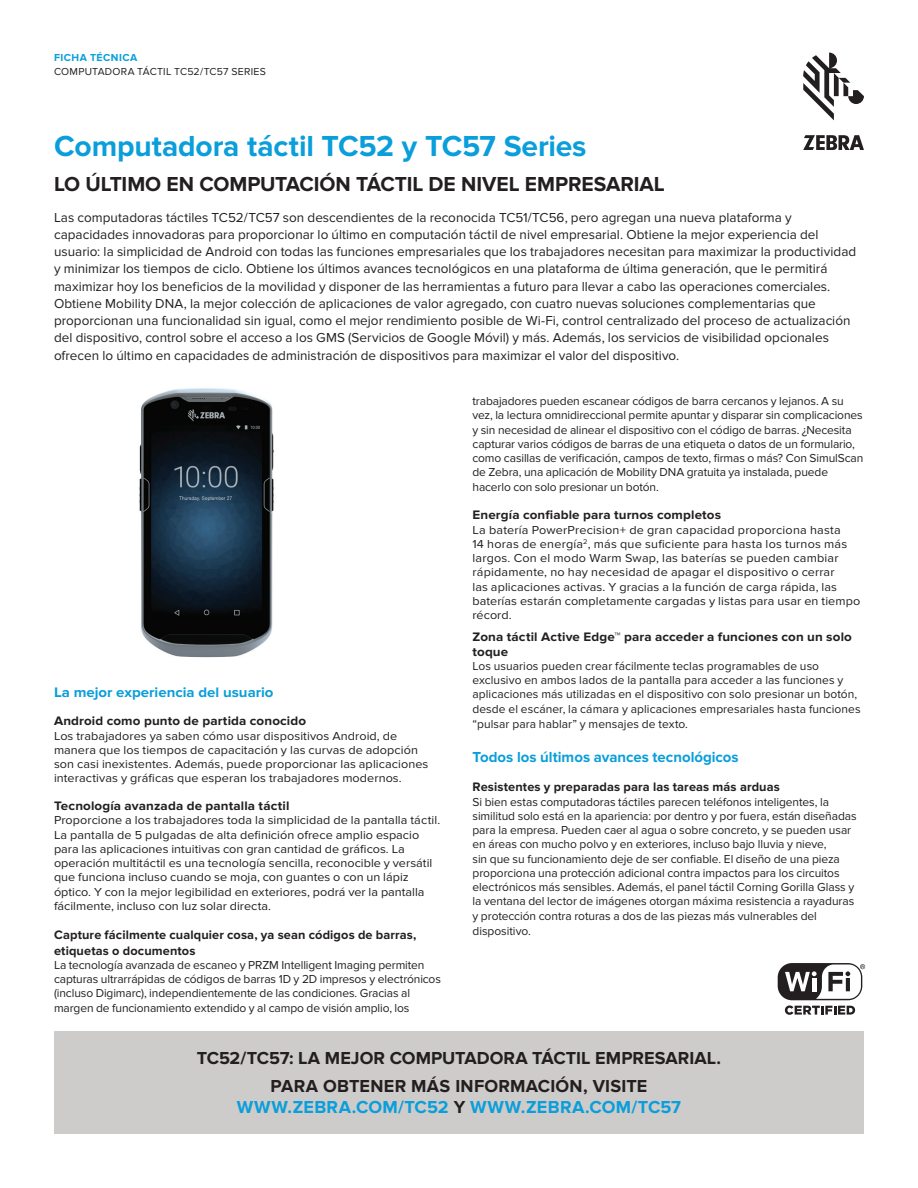
<style>
.page{position:relative;width:918px;height:1188px;background:#fff}
.page>*{position:absolute;margin:0;border:0;box-sizing:border-box;transform-origin:0 0}
.Heading-1-Cover{font:700 30px "Proxima Nova";letter-spacing:-.005em;color:#0a9edb}
.Subhead-1-Cover{font:700 21px "Proxima Nova";letter-spacing:-.005em;color:#231f20}
.Call_to_Action{font:700 18px/21px "Proxima Nova";letter-spacing:.015em;color:#0a9edb;text-align:center}
.CTA-Market_Statement{font:700 18px "Proxima Nova";color:#231f20}
.Heading-3{font:700 15px "Proxima Nova";color:#0a9edb}
.Heading-3-2{font:700 14.25px "Proxima Nova";color:#0a9edb;scale:1.05 1}
.Introduction-Cover{font:13.5px/17.2px "Proxima Nova";color:#231f20}
.Heading-4{font:700 12.75px/15px "Proxima Nova";letter-spacing:.01em;color:#231f20;scale:1.05 1}
.Heading-4-2{font:700 12.75px/15.8px "Proxima Nova";letter-spacing:.01em;color:#231f20}
.Body{font:12px/14.4px "Proxima Nova";color:#231f20}
.Body-2{font:12px/14.2px "Proxima Nova";color:#231f20;scale:1.05 1}
.Zebra_Product_Descri{font:10.5px "Proxima Nova";letter-spacing:.025em;color:#231f20}
.Collateral_Type{font:700 10.5px "Proxima Nova";letter-spacing:.045em;color:#0a9edb}
.s1{color:#231f20}
</style>
<div class="page">
<div style="left:54px;top:1031px;width:810px;height:103px;background:#ceccca"></div>
<img style="left:139px;top:388px;width:135px;height:270px">
<div style="left:778px;top:963px;width:84px;height:37px;background:#231f20;border-radius:14px"></div>
<svg style="left:785px;top:1005px;width:70px;height:10px"></svg>
<svg style="left:785px;top:964px;width:80px;height:35px"></svg>
<svg style="left:803px;top:53px;width:61px;height:67px"></svg>
<svg style="left:803px;top:135px;width:61px;height:15px"></svg>
<p class="Collateral_Type" style="left:54px;top:51px;width:85px">FICHA TÉCNICA</p>
<p class="Zebra_Product_Descri" style="left:54px;top:66px;width:213px">COMPUTADORA TÁCTIL TC52/TC57 SERIES</p>
<p class="Heading-1-Cover" style="left:54px;top:129px;width:534px">Computadora táctil TC52 y TC57 Series</p>
<p class="Subhead-1-Cover" style="left:54px;top:172px;width:612px">LO ÚLTIMO EN COMPUTACIÓN TÁCTIL DE NIVEL EMPRESARIAL</p>
<p class="Introduction-Cover" style="left:54px;top:209px;width:804px">Las computadoras táctiles TC52/TC57 son descendientes de la reconocida TC51/TC56, pero agregan una nueva plataforma y capacidades innovadoras para proporcionar lo último en computación táctil de nivel empresarial. Obtiene la mejor experiencia del usuario: la simplicidad de Android con todas las funciones empresariales que los trabajadores necesitan para maximizar la productividad y minimizar los tiempos de ciclo. Obtiene los últimos avances tecnológicos en una plataforma de última generación, que le permitirá maximizar hoy los beneficios de la movilidad y disponer de las herramientas a futuro para llevar a cabo las operaciones comerciales.<br>Obtiene Mobility DNA, la mejor colección de aplicaciones de valor agregado, con cuatro nuevas soluciones complementarias que proporcionan una funcionalidad sin igual, como el mejor rendimiento posible de Wi-Fi, control centralizado del proceso de actualización del dispositivo, control sobre el acceso a los GMS (Servicios de Google Móvil) y más. Además, los servicios de visibilidad opcionales ofrecen lo último en capacidades de administración de dispositivos para maximizar el valor del dispositivo.</p>
<p class="Heading-3-2" style="left:54px;top:685px;width:211px">La mejor experiencia del usuario</p>
<p class="Heading-4" style="left:54px;top:714px;width:242px">Android como punto de partida conocido</p>
<p class="Body-2" style="left:54px;top:729px;width:358px">Los trabajadores ya saben cómo usar dispositivos Android, de manera que los tiempos de capacitación y las curvas de adopción son casi inexistentes. Además, puede proporcionar las aplicaciones interactivas y gráficas que esperan los trabajadores modernos.</p>
<p class="Heading-4" style="left:54px;top:799px;width:226px">Tecnología avanzada de pantalla táctil</p>
<p class="Body-2" style="left:54px;top:813px;width:369px">Proporcione a los trabajadores toda la simplicidad de la pantalla táctil.<br>La pantalla de 5 pulgadas de alta definición ofrece amplio espacio para las aplicaciones intuitivas con gran cantidad de gráficos. La operación multitáctil es una tecnología sencilla, reconocible y versátil que funciona incluso cuando se moja, con guantes o con un lápiz óptico. Y con la mejor legibilidad en exteriores, podrá ver la pantalla fácilmente, incluso con luz solar directa.</p>
<p class="Heading-4-2" style="left:54px;top:927px;width:364px">Capture fácilmente cualquier cosa, ya sean códigos de barras, etiquetas o documentos</p>
<p class="Body" style="left:54px;top:958px;width:388px">La tecnología avanzada de escaneo y PRZM Intelligent Imaging permiten capturas ultrarrápidas de códigos de barras 1D y 2D impresos y electrónicos (incluso Digimarc), independientemente de las condiciones. Gracias al margen de funcionamiento extendido y al campo de visión amplio, los</p>
<p class="Body" style="left:472px;top:394px;width:392px">trabajadores pueden escanear códigos de barra cercanos y lejanos. A su vez, la lectura omnidireccional permite apuntar y disparar sin complicaciones y sin necesidad de alinear el dispositivo con el código de barras. ¿Necesita capturar varios códigos de barras de una etiqueta o datos de un formulario, como casillas de verificación, campos de texto, firmas o más? Con SimulScan de Zebra, una aplicación de Mobility DNA gratuita ya instalada, puede hacerlo con solo presionar un botón.</p>
<p class="Heading-4" style="left:472px;top:508px;width:238px">Energía confiable para turnos completos</p>
<p class="Body-2" style="left:472px;top:523px;width:371px">La batería PowerPrecision+ de gran capacidad proporciona hasta<br>14 horas de energía<sup>2</sup>, más que suficiente para hasta los turnos más largos. Con el modo Warm Swap, las baterías se pueden cambiar rápidamente, no hay necesidad de apagar el dispositivo o cerrar<br>las aplicaciones activas. Y gracias a la función de carga rápida, las baterías estarán completamente cargadas y listas para usar en tiempo récord.</p>
<p class="Heading-4" style="left:472px;top:629px;width:363px">Zona táctil Active Edge™ para acceder a funciones con un solo toque</p>
<p class="Body" style="left:472px;top:659px;width:390px">Los usuarios pueden crear fácilmente teclas programables de uso exclusivo en ambos lados de la pantalla para acceder a las funciones y aplicaciones más utilizadas en el dispositivo con solo presionar un botón, desde el escáner, la cámara y aplicaciones empresariales hasta funciones “pulsar para hablar” y mensajes de texto.</p>
<p class="Heading-3" style="left:472px;top:749px;width:268px">Todos los últimos avances tecnológicos</p>
<p class="Heading-4-2" style="left:472px;top:780px;width:309px">Resistentes y preparadas para las tareas más arduas</p>
<p class="Body" style="left:472px;top:795px;width:386px">Si bien estas computadoras táctiles parecen teléfonos inteligentes, la similitud solo está en la apariencia: por dentro y por fuera, están diseñadas para la empresa. Pueden caer al agua o sobre concreto, y se pueden usar en áreas con mucho polvo y en exteriores, incluso bajo lluvia y nieve,<br>sin que su funcionamiento deje de ser confiable. El diseño de una pieza proporciona una protección adicional contra impactos para los circuitos electrónicos más sensibles. Además, el panel táctil Corning Gorilla Glass y la ventana del lector de imágenes otorgan máxima resistencia a rayaduras y protección contra roturas a dos de las piezas más vulnerables del dispositivo.</p>
<p class="CTA-Market_Statement" style="left:197px;top:1048px;width:526px">TC52/TC57: LA MEJOR COMPUTADORA TÁCTIL EMPRESARIAL.</p>
<p class="Call_to_Action" style="left:237px;top:1076px;width:446px"><span class="s1">PARA OBTENER MÁS INFORMACIÓN, VISITE<br></span>WWW.ZEBRA.COM/TC52 <span class="s1">Y</span> WWW.ZEBRA.COM/TC57</p>
</div>
